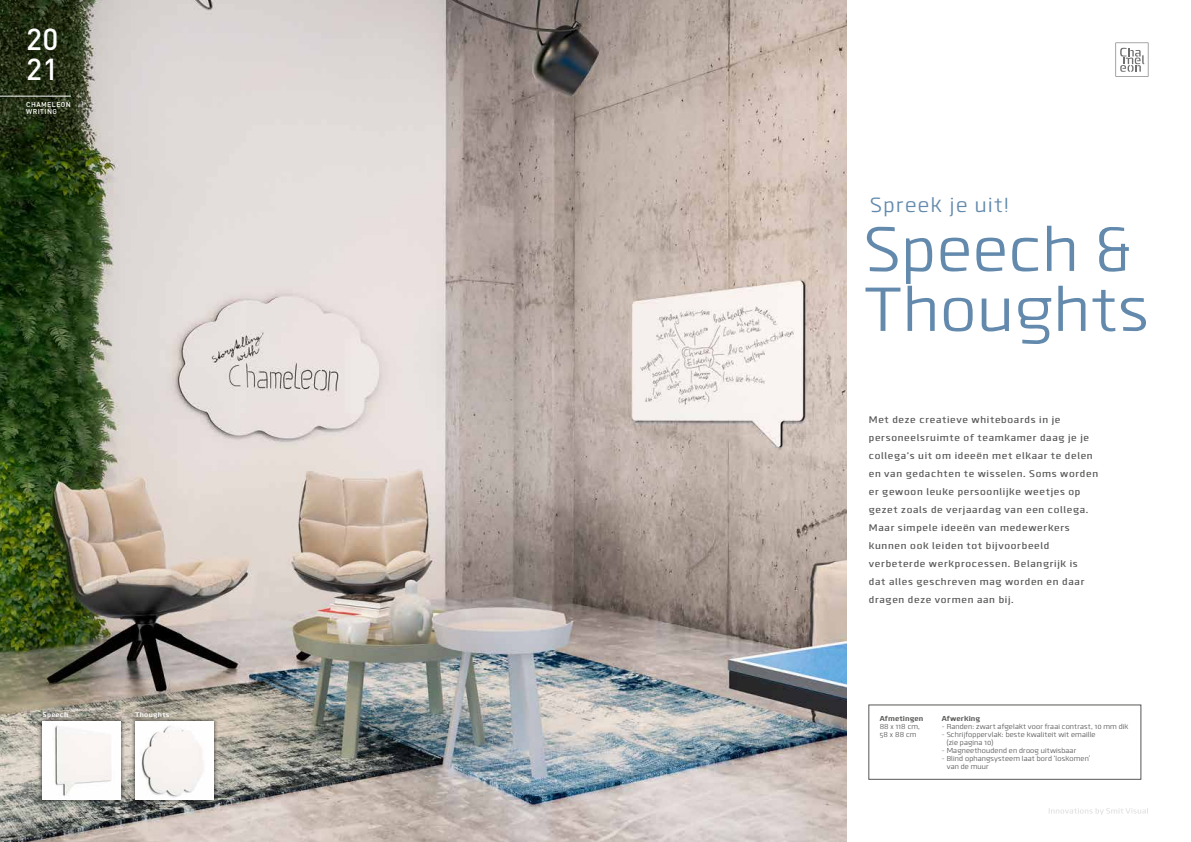
<style>
.page{position:relative;width:1191px;height:842px;background:#fff}
.page>*{position:absolute;margin:0;border:0;box-sizing:border-box;transform-origin:0 0}
.t1{font:300 65px/60px "Clio XS Light";color:#638aad}
.t2{font:500 30px/30px "DIN Pro";color:#fff}
.t3{font:300 21.3px "Clio XS Light";letter-spacing:.05em;color:#638aad}
.t4{font:500 10px/18px "Clio XS Medium";letter-spacing:.05em;color:#575756}
.t5{font:300 7.5px/8px "Clio XS Light";color:#575756}
.t6{font:700 7.5px "Clio XS Bold";color:#575756}
.t7{font:500 7px/7px "DIN Pro";letter-spacing:.06em;color:#fff}
.t8{font:700 7px "Clio XS Bold";letter-spacing:.03em;color:#fff}
</style>
<div class="page">
<img style="left:0;top:0;width:846px;height:842px">
<div style="left:38px;top:717px;width:87px;height:87px;background:#000;opacity:.75"></div>
<img style="left:42px;top:723px;width:78px;height:76px">
<div style="left:130px;top:717px;width:88px;height:87px;background:#000;opacity:.75"></div>
<img style="left:135px;top:721px;width:78px;height:78px">
<div style="left:37px;top:706px;width:37px;height:17px;background:#000;opacity:.75"></div>
<div style="left:130px;top:706px;width:45px;height:18px;background:#000;opacity:.75"></div>
<hr style="left:0;top:96px;width:71px;height:1px;background:#fff">
<svg style="left:1049px;top:808px;width:99px;height:7px"></svg>
<svg style="left:1115px;top:43px;width:33px;height:34px"></svg>
<h2 class="t2" style="left:26px;top:21px;width:34px">20<br>21</h2>
<p class="t7" style="left:26px;top:101px;width:46px">CHAMELEON<br>WRITING</p>
<p class="t8" style="left:42px;top:710px;width:27px">Speech</p>
<p class="t8" style="left:135px;top:710px;width:36px">Thoughts</p>
<h3 class="t3" style="left:870px;top:192px;width:141px">Spreek je uit!</h3>
<h1 class="t1" style="left:864px;top:219px;width:287px">Speech &amp;<br>Thoughts</h1>
<p class="t4" style="left:869px;top:411px;width:231px">Met deze creatieve whiteboards in je personeelsruimte of teamkamer daag je je collega’s uit om ideeën met elkaar te delen en van gedachten te wisselen. Soms worden er gewoon leuke persoonlijke weetjes op gezet zoals de verjaardag van een collega.<br>Maar simpele ideeën van medewerkers kunnen ook leiden tot bijvoorbeeld verbeterde werkprocessen. Belangrijk is<br>dat alles geschreven mag worden en daar dragen deze vormen aan bij.</p>
<p class="t6" style="left:879px;top:714px;width:45px">Afmetingen</p>
<p class="t5" style="left:879px;top:722px;width:42px">88 x 118 cm,<br>58 x 88 cm</p>
<p class="t6" style="left:941px;top:714px;width:40px">Afwerking</p>
<p class="t5" style="left:941px;top:722px;width:188px">- Randen: zwart afgelakt voor fraai contrast, 10 mm dik</p>
<p class="t5" style="left:946px;top:730px;width:151px;text-indent:-5px">- Schrijfoppervlak: beste kwaliteit wit emaille (zie pagina 10)</p>
<p class="t5" style="left:941px;top:746px;width:136px">- Magneethoudend en droog uitwisbaar</p>
<p class="t5" style="left:946px;top:754px;width:145px;text-indent:-5px">- Blind ophangsysteem laat bord ‘loskomen’ van de muur</p>
</div>
